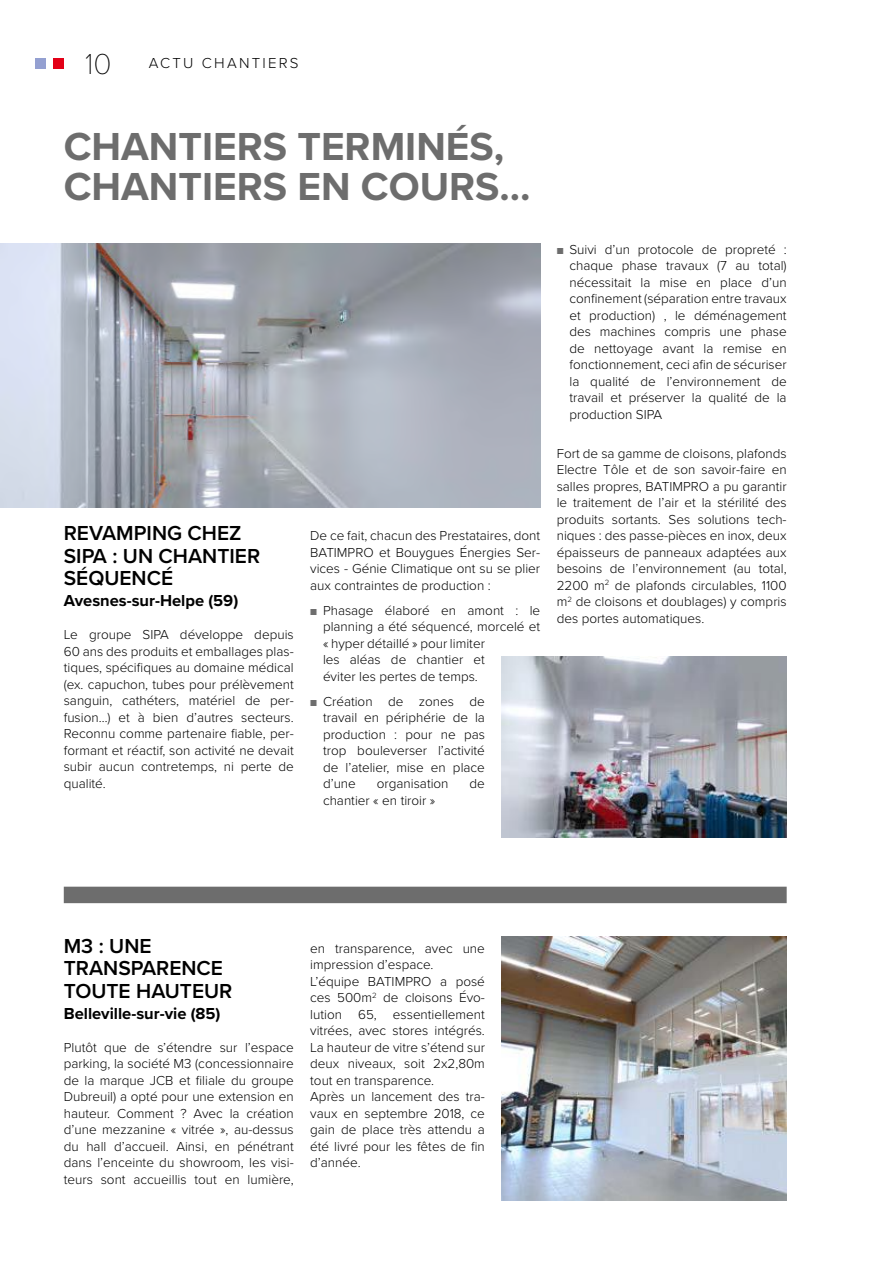
<style>
.page{position:relative;width:893px;height:1263px;background:#fff}
.page>*{position:absolute;margin:0;border:0;box-sizing:border-box;transform-origin:0 0}
.t1{font:700 40.5px/40.5px "Proxima Nova";color:#6d6d6d}
.t2{font:600 21px/22.5px "Proxima Nova";color:#000}
.t3{font:700 16.5px "Proxima Nova";color:#000}
.t4{font:300 15px "Proxima Nova";letter-spacing:.15em;color:#000}
.t5{font:300 13.5px/16.5px "Proxima Nova";color:#000;text-align:justify}
.s1{font-family:"Proxima Nova T";font-weight:100;font-size:30px}
.s2{font-size:10.5px;color:#6d6d6d}
</style>
<div class="page">
<img style="left:0;top:243px;width:540px;height:264px">
<img style="left:501px;top:656px;width:286px;height:181px">
<img style="left:501px;top:936px;width:286px;height:264px">
<div style="left:64px;top:887px;width:723px;height:16px;background:#6d6d6d"></div>
<div style="left:53px;top:58px;width:11px;height:11px;background:#e30017"></div>
<div style="left:35px;top:58px;width:11px;height:11px;background:#94a0d1"></div>
<p class="t4" style="left:85px;top:52px;width:215px"><span class="s1">10</span> ACTU CHANTIERS</p>
<h1 class="t1" style="left:64px;top:125px;width:468px">CHANTIERS TERMINÉS,<br>CHANTIERS EN COURS…</h1>
<h2 class="t2" style="left:64px;top:521px;width:198px">REVAMPING CHEZ<br>SIPA : UN CHANTIER<br>SÉQUENCÉ</h2>
<p class="t3" style="left:64px;top:588px;width:176px">Avesnes-sur-Helpe (59)</p>
<p class="t5" style="left:64px;top:626px;width:231px">Le groupe SIPA développe depuis 60 ans des produits et emballages plas‑ tiques, spécifiques au domaine médical (ex. capuchon, tubes pour prélèvement sanguin, cathéters, matériel de per‑ fusion…) et à bien d’autres secteurs.<br>Reconnu comme partenaire fiable, per‑ formant et réactif, son activité ne devait subir aucun contretemps, ni perte de qualité.</p>
<p class="t5" style="left:310px;top:527px;width:231px">De ce fait, chacun des Prestataires, dont BATIMPRO et Bouygues Énergies Ser‑ vices - Génie Climatique ont su se plier aux contraintes de production :</p>
<p class="t5" style="left:323px;top:601px;width:219px;text-align:left;text-indent:-13px"><span class="s2">■</span> Phasage élaboré en amont : le planning a été séquencé, morcelé et « hyper détaillé » pour limiter<br>les aléas de chantier et<br>éviter les pertes de temps.</p>
<p class="t5" style="left:323px;top:692px;width:163px;text-indent:-13px"><span class="s2">■</span> Création de zones de travail en périphérie de la production : pour ne pas trop bouleverser l’activité de l’atelier, mise en place d’une</p>
<p class="t5" style="left:377px;top:775px;width:73px">organisation</p>
<p class="t5" style="left:470px;top:775px;width:17px">de</p>
<p class="t5" style="left:323px;top:791px;width:114px">chantier « en tiroir »</p>
<p class="t5" style="left:569px;top:240px;width:219px;text-indent:-13px"><span class="s2">■</span> Suivi d’un protocole de propreté : chaque phase travaux (7 au total) nécessitait la mise en place d’un confinement (séparation entre travaux et production) , le déménagement des machines compris une phase de nettoyage avant la remise en fonctionnement, ceci afin de sécuriser la qualité de l’environnement de travail et préserver la qualité de la production SIPA</p>
<p class="t5" style="left:557px;top:444px;width:231px">Fort de sa gamme de cloisons, plafonds Electre Tôle et de son savoir-faire en salles propres, BATIMPRO a pu garantir le traitement de l’air et la stérilité des produits sortants. Ses solutions tech‑ niques : des passe-pièces en inox, deux épaisseurs de panneaux adaptées aux besoins de l’environnement (au total, 2200 m<sup>2</sup> de plafonds circulables, 1100 m<sup>2</sup> de cloisons et doublages) y compris des portes automatiques.</p>
<h2 class="t2" style="left:64px;top:934px;width:170px">M3 : UNE<br>TRANSPARENCE<br>TOUTE HAUTEUR</h2>
<p class="t3" style="left:64px;top:1001px;width:158px">Belleville-sur-vie (85)</p>
<p class="t5" style="left:64px;top:1038px;width:231px">Plutôt que de s’étendre sur l’espace parking, la société M3 (concessionnaire de la marque JCB et filiale du groupe Dubreuil) a opté pour une extension en hauteur. Comment ? Avec la création d’une mezzanine « vitrée », au-dessus du hall d’accueil. Ainsi, en pénétrant dans l’enceinte du showroom, les visi‑ teurs sont accueillis tout en lumière,</p>
<p class="t5" style="left:310px;top:939px;width:176px;text-align:left">en transparence, avec une impression d’espace.<br>L’équipe BATIMPRO a posé ces 500m<sup>2</sup> de cloisons Évo‑ lution 65, essentiellement vitrées, avec stores intégrés.<br>La hauteur de vitre s’étend sur deux niveaux, soit 2x2,80m tout en transparence.<br>Après un lancement des tra‑ vaux en septembre 2018, ce gain de place très attendu a été livré pour les fêtes de fin d’année.</p>
</div>
